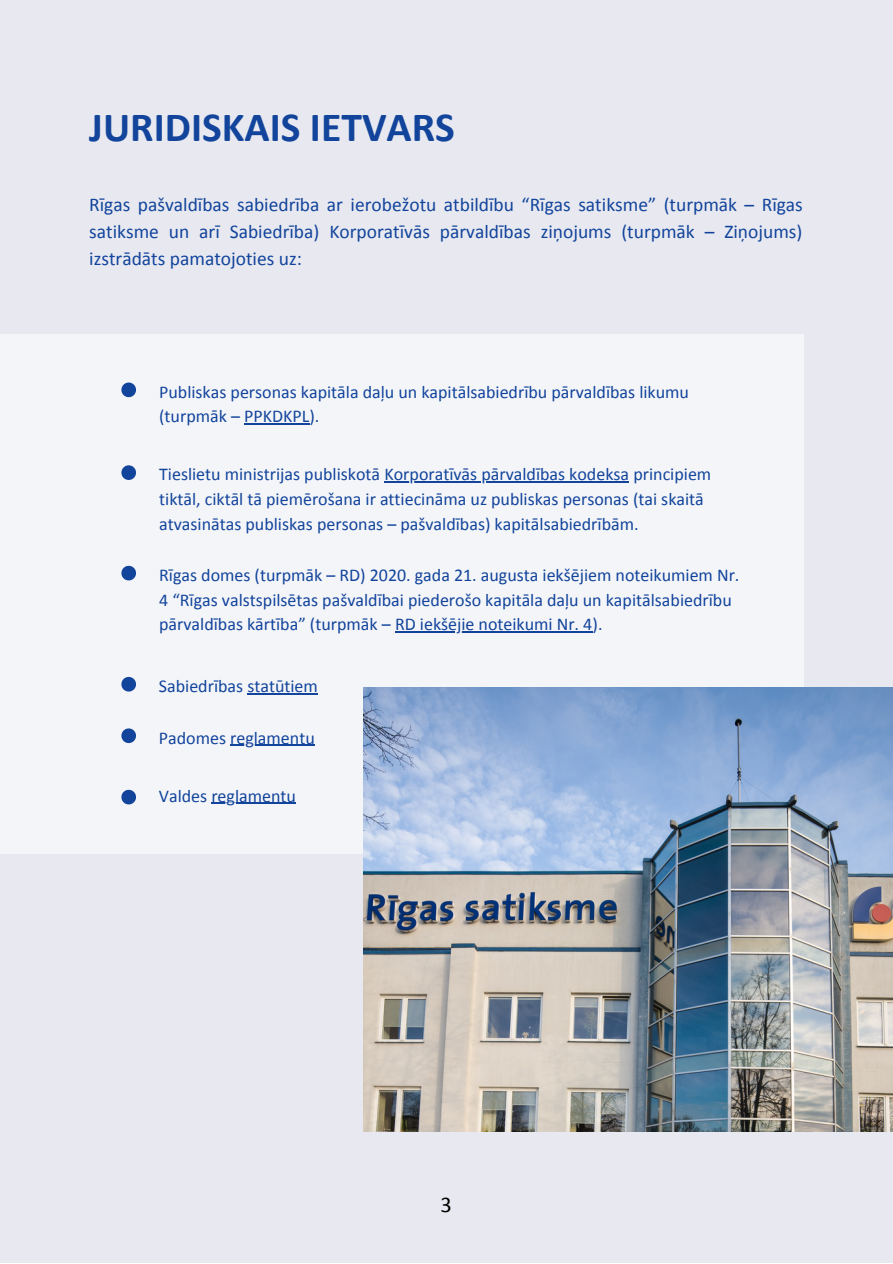
<style>
.page{position:relative;width:893px;height:1264px;background:#fff}
.page>*{position:absolute;margin:0;border:0;box-sizing:border-box;transform-origin:0 0}
.t1{font:700 41.55px "Calibri";color:#12449c}
.t2{font:22.5px "Calibri";color:#000}
.t3{font:19.5px/27px "Calibri";color:#12449c;text-align:justify}
.t4{font:18px/24.8px "Calibri";color:#12449c}
</style>
<div class="page">
<div style="left:0;top:0;width:892px;height:1262px;background:#e8e9f0"></div>
<div style="left:0;top:334px;width:803px;height:519px;background:#f4f5f8"></div>
<img style="left:364px;top:687px;width:528px;height:444px">
<svg style="left:121px;top:382px;width:15px;height:15px"></svg>
<hr style="left:244px;top:423px;width:65px;height:1px;background:#12449c">
<hr style="left:384px;top:481px;width:245px;height:1px;background:#12449c">
<hr style="left:395px;top:631px;width:197px;height:1px;background:#12449c">
<hr style="left:247px;top:693px;width:71px;height:1px;background:#12449c">
<hr style="left:230px;top:744px;width:85px;height:1px;background:#12449c">
<hr style="left:211px;top:803px;width:85px;height:1px;background:#12449c">
<svg style="left:121px;top:465px;width:15px;height:15px"></svg>
<svg style="left:121px;top:566px;width:15px;height:14px"></svg>
<svg style="left:121px;top:677px;width:15px;height:14px"></svg>
<svg style="left:121px;top:728px;width:15px;height:15px"></svg>
<svg style="left:121px;top:789px;width:15px;height:15px"></svg>
<p class="t1" style="left:89px;top:110px;width:367px">JURIDISKAIS IETVARS</p>
<p class="t3" style="left:89px;top:193px;width:715px">Rīgas pašvaldības sabiedrība ar ierobežotu atbildību “Rīgas satiksme” (turpmāk – Rīgas satiksme un arī Sabiedrība) Korporatīvās pārvaldības ziņojums (turpmāk – Ziņojums) izstrādāts pamatojoties uz:</p>
<p class="t4" style="left:159px;top:381px;width:531px">Publiskas personas kapitāla daļu un kapitālsabiedrību pārvaldības likumu (turpmāk – PPKDKPL).</p>
<p class="t4" style="left:159px;top:463px;width:553px">Tieslietu ministrijas publiskotā Korporatīvās pārvaldības kodeksa principiem tiktāl, ciktāl tā piemērošana ir attiecināma uz publiskas personas (tai skaitā atvasinātas publiskas personas – pašvaldības) kapitālsabiedrībām.</p>
<p class="t4" style="left:159px;top:564px;width:581px">Rīgas domes (turpmāk – RD) 2020. gada 21. augusta iekšējiem noteikumiem Nr.<br>4 “Rīgas valstspilsētas pašvaldībai piederošo kapitāla daļu un kapitālsabiedrību pārvaldības kārtība” (turpmāk – RD iekšējie noteikumi Nr. 4).</p>
<p class="t4" style="left:159px;top:675px;width:160px">Sabiedrības statūtiem</p>
<p class="t4" style="left:159px;top:726px;width:157px">Padomes reglamentu</p>
<p class="t4" style="left:159px;top:785px;width:139px">Valdes reglamentu</p>
<p class="t2" style="left:440px;top:1195px;width:13px">3</p>
</div>
